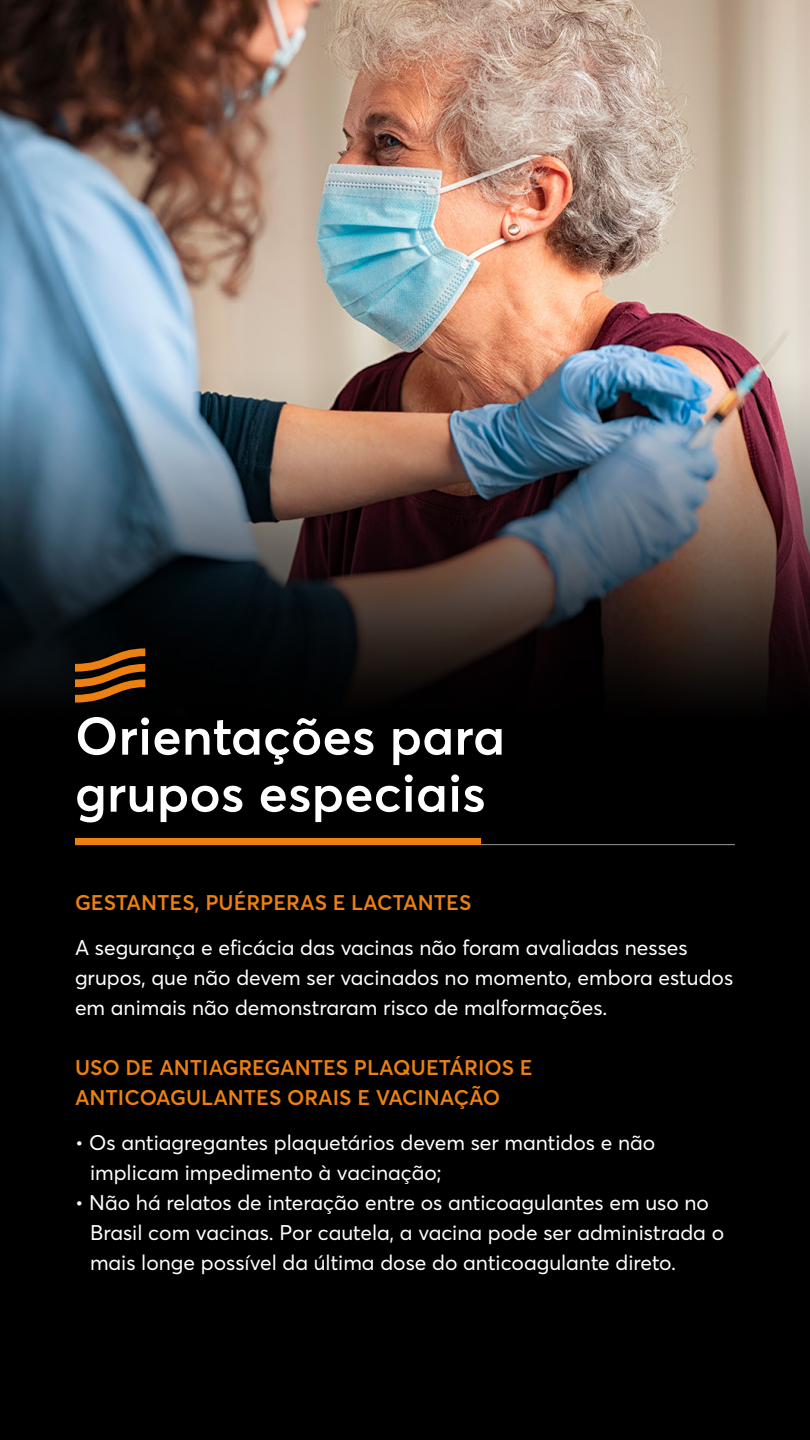
<style>
.page{position:relative;width:810px;height:1440px;background:#fff}
.page>*{position:absolute;margin:0;border:0;box-sizing:border-box;transform-origin:0 0}
.Abertura_de_Capítulo{font:600 52.5px/57px "Averta";color:#fff}
.Texto_Corrido{font:21px/30px "Averta";color:#fff}
.Texto_Corrido-2{font:600 21px/30px "Averta";color:#ec8112}
</style>
<div class="page">
<img style="left:0;top:0;width:810px;height:1440px">
<hr style="left:75px;top:844px;width:660px;height:1px;background:#9c9998">
<div style="left:75px;top:838px;width:406px;height:7px;background:#ec8112"></div>
<svg style="left:75px;top:648px;width:70px;height:55px"></svg>
<p class="Abertura_de_Capítulo" style="left:75px;top:705px;width:432px">Orientações para grupos especiais</p>
<p class="Texto_Corrido-2" style="left:75px;top:887px;width:398px">GESTANTES, PUÉRPERAS E LACTANTES</p>
<p class="Texto_Corrido" style="left:75px;top:932px;width:660px">A segurança e eficácia das vacinas não foram avaliadas nesses grupos, que não devem ser vacinados no momento, embora estudos em animais não demonstraram risco de malformações.</p>
<p class="Texto_Corrido-2" style="left:75px;top:1052px;width:459px">USO DE ANTIAGREGANTES PLAQUETÁRIOS E<br>ANTICOAGULANTES ORAIS E VACINAÇÃO</p>
<p class="Texto_Corrido" style="left:75px;top:1127px;width:582px">• Os antiagregantes plaquetários devem ser mantidos e não</p>
<p class="Texto_Corrido" style="left:90px;top:1157px;width:353px">implicam impedimento à vacinação;</p>
<p class="Texto_Corrido" style="left:75px;top:1187px;width:636px">• Não há relatos de interação entre os anticoagulantes em uso no</p>
<p class="Texto_Corrido" style="left:90px;top:1217px;width:636px">Brasil com vacinas. Por cautela, a vacina pode ser administrada o mais longe possível da última dose do anticoagulante direto.</p>
</div>
